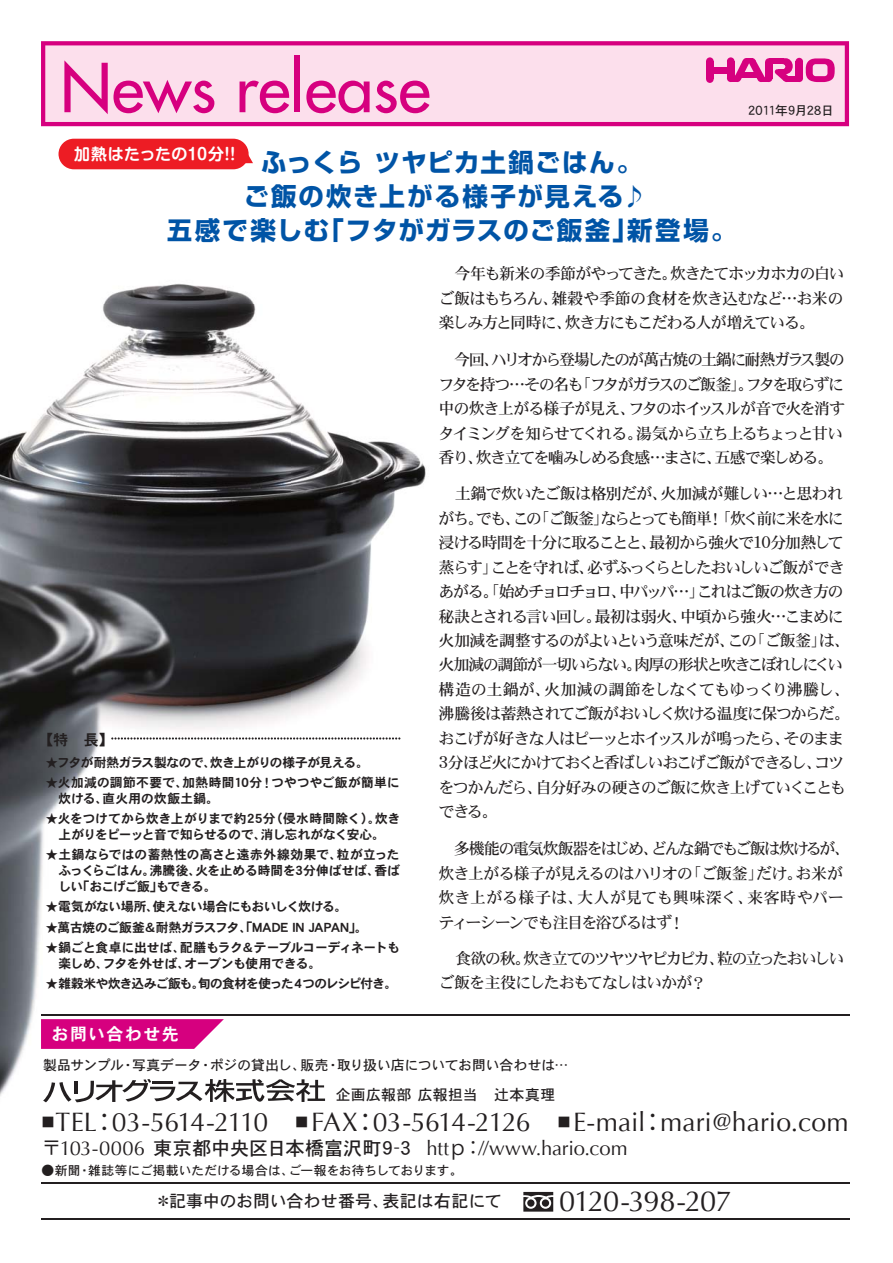
<style>
.page{position:relative;width:893px;height:1263px;background:#fff}
.page>*{position:absolute;margin:0;border:0;box-sizing:border-box;transform-origin:0 0}
.t1{font:29.1px "Optima";letter-spacing:-.04em;color:#231f20}
.t2{font:26.55px "Optima";letter-spacing:-.01em;color:#231f20}
.t3{font:25.5px/34px "Shin Go Pro Bold 90 pv RKSJ H";letter-spacing:.055em;color:#0054a6;text-align:center}
.t4{font:20.25px "Optima";letter-spacing:-.005em;color:#231f20}
.t5{font:16.95px "DFPHS Gothic CID W5 83 pv RKSJ H";color:#231f20}
.t6{font:16.95px "DFPHS Gothic CID W7 83 pv RKSJ H";letter-spacing:.08em;color:#fff}
.t7{font:15.9px/24.5px "DFPHS Mincho CID W5 83 pv RKSJ H";letter-spacing:-.08em;color:#231f20}
.t8{font:15.9px/24.5px "DFPHS Mincho CID W5 83 pv RKSJ H";letter-spacing:-.06em;color:#231f20}
.t9{font:15.9px "Shin M Go Pro De Bold 90 pv RKSJ H";letter-spacing:.02em;color:#fff}
.t10{font:14.85px "DFPHS Gothic CID W5 83 pv RKSJ H";letter-spacing:.025em;color:#231f20}
.t11{font:14.85px "DFPHS Gothic CID W7 83 pv RKSJ H";color:#231f20}
.t12{font:13.8px "DFPHS Gothic CID W5 83 pv RKSJ H";letter-spacing:-.01em;color:#231f20}
.t13{font:12.75px/15.9px "DFPHS Gothic CID W7 83 pv RKSJ H";letter-spacing:-.02em;color:#231f20;text-align:center}
.t14{font:12.75px "DFPHS Gothic CID W7 83 pv RKSJ H";letter-spacing:-.04em;color:#231f20}
.t15{font:12.75px/15.9px "DFPHS Gothic CID W7 83 pv RKSJ H";letter-spacing:.015em;color:#231f20}
.t16{font:12.75px "DFPHS Gothic CID W5 83 pv RKSJ H";letter-spacing:-.005em;color:#231f20}
.t17{font:12.75px "DFPHS Gothic CID W7 83 pv RKSJ H";letter-spacing:-.075em;color:#231f20}
.t18{font:12.75px "DFPHS Gothic CID W5 83 pv RKSJ H";letter-spacing:-.03em;color:#231f20}
.s1{font-family:"Koz Go Pro Regular 90 pv RKSJ H"}
.s2{font-family:"DFPHS Gothic CID W5 83 pv RKSJ H";font-size:19.2px}
</style>
<div class="page">
<img style="left:0;top:41px;width:850px;height:1179px">
<svg style="left:43px;top:1079px;width:282px;height:23px"></svg>
<svg style="left:41px;top:41px;width:808px;height:85px;fill:#fcdfec"></svg>
<svg style="left:64px;top:60px;width:150px;height:54px"></svg>
<svg style="left:240px;top:81px;width:49px;height:32px"></svg>
<div style="left:294px;top:55px;width:6px;height:57px;background:#d6007f"></div>
<svg style="left:306px;top:81px;width:123px;height:32px"></svg>
<div style="left:706px;top:57px;width:8px;height:8px;background:#d6007f;border-radius:50%"></div>
<div style="left:706px;top:75px;width:8px;height:8px;background:#d6007f;border-radius:50%"></div>
<div style="left:706px;top:61px;width:8px;height:18px;background:#d6007f"></div>
<div style="left:714px;top:67px;width:13px;height:6px;background:#d6007f"></div>
<div style="left:727px;top:74px;width:7px;height:8px;background:#d6007f;border-radius:50%"></div>
<div style="left:727px;top:61px;width:7px;height:17px;background:#d6007f"></div>
<div style="left:786px;top:76px;width:13px;height:6px;background:#d6007f"></div>
<div style="left:795px;top:61px;width:8px;height:17px;background:#d6007f"></div>
<div style="left:795px;top:58px;width:8px;height:7px;background:#d6007f;border-radius:50%"></div>
<div style="left:795px;top:74px;width:8px;height:8px;background:#d6007f;border-radius:50%"></div>
<svg style="left:805px;top:58px;width:30px;height:24px"></svg>
<svg style="left:730px;top:57px;width:63px;height:25px"></svg>
<svg style="left:41px;top:1019px;width:183px;height:30px"></svg>
<hr style="left:41px;top:1014px;width:808px;height:1px;background:#231f20">
<div style="left:59px;top:139px;width:190px;height:30px;background:#ed1c24;border-radius:15px"></div>
<svg style="left:246px;top:154px;width:7px;height:9px"></svg>
<svg style="left:523px;top:1192px;width:30px;height:20px"></svg>
<hr style="left:41px;top:1218px;width:808px;height:2px;background:#231f20">
<hr style="left:41px;top:1182px;width:808px;height:1px;background:#231f20">
<svg style="left:111px;top:737px;width:289px;height:3px"></svg>
<p class="t9" style="left:74px;top:148px;width:163px">加熱はたったの10分!!</p>
<h3 class="t3" style="left:167px;top:149px;width:571px">ふっくら ツヤピカ土鍋ごはん。<br>ご飯の炊き上がる様子が見える♪<br>五感で楽しむ「フタがガラスのご飯釜」新登場。</h3>
<p class="t18" style="left:748px;top:105px;width:87px">2011年9月28日</p>
<p class="t11" style="left:38px;top:734px;width:77px">【特　長】</p>
<p class="t14" style="left:46px;top:757px;width:325px">★フタが耐熱ガラス製なので、炊き上がりの様子が見える。</p>
<p class="t15" style="left:58px;top:776px;width:343px;text-indent:-13px">★火加減の調節不要で、加熱時間10分！つやつやご飯が簡単に炊ける、直火用の炊飯土鍋。</p>
<p class="t13" style="left:46px;top:812px;width:356px">★火をつけてから炊き上がりまで約25分（侵水時間除く）。炊き上がりをピーッと音で知らせるので、消し忘れがなく安心。</p>
<p class="t13" style="left:58px;top:848px;width:343px;text-align:justify;text-indent:-13px">★土鍋ならではの蓄熱性の高さと遠赤外線効果で、粒が立ったふっくらごはん。沸騰後、火を止める時間を3分伸ばせば、香ばしい「おこげご飯」もできる。</p>
<p class="t14" style="left:46px;top:902px;width:303px">★電気がない場所、使えない場合にもおいしく炊ける。</p>
<p class="t13" style="left:46px;top:921px;width:324px">★萬古焼のご飯釜＆耐熱ガラスフタ、「MADE IN JAPAN」。</p>
<p class="t13" style="left:58px;top:941px;width:343px;text-align:left;text-indent:-13px">★鍋ごと食卓に出せば、配膳もラク＆テーブルコーディネートも楽しめ、フタを外せば、オーブンも使用できる。</p>
<p class="t17" style="left:46px;top:978px;width:353px">★雑穀米や炊き込みご飯も。旬の食材を使った４つのレシピ付き。</p>
<p class="t6" style="left:52px;top:1027px;width:129px">お問い合わせ先</p>
<p class="t7" style="left:439px;top:263px;width:407px;text-align:justify">　今年も新米の季節がやってきた。炊きたてホッカホカの白いご飯はもちろん、雑穀や季節の食材を炊き込むなど…お米の楽しみ方と同時に、炊き方にもこだわる人が増えている。</p>
<p class="t7" style="left:439px;top:349px;width:408px">　今回、ハリオから登場したのが萬古焼の土鍋に耐熱ガラス製のフタを持つ…その名も「フタがガラスのご飯釜」。フタを取らずに中の炊き上がる様子が見え、フタのホイッスルが音で火を消すタイミングを知らせてくれる。湯気から立ち上るちょっと甘い香り、炊き立てを噛みしめる食感…まさに、五感で楽しめる。</p>
<p class="t7" style="left:439px;top:483px;width:413px">　土鍋で炊いたご飯は格別だが、火加減が難しい…と思われがち。でも、この「ご飯釜」ならとっても簡単！「炊く前に米を水に浸ける時間を十分に取ることと、最初から強火で10分加熱して蒸らす」ことを守れば、必ずふっくらとしたおいしいご飯ができあがる。「始めチョロチョロ、中パッパ…」これはご飯の炊き方の秘訣とされる言い回し。最初は弱火、中頃から強火…こまめに火加減を調整するのがよいという意味だが、この「ご飯釜」は、火加減の調節が一切いらない。肉厚の形状と吹きこぼれしにくい構造の土鍋が、火加減の調節をしなくてもゆっくり沸騰し、沸騰後は蓄熱されてご飯がおいしく炊ける温度に保つからだ。おこげが好きな人はピーッとホイッスルが鳴ったら、そのまま<br>3分ほど火にかけておくと香ばしいおこげご飯ができるし、コツをつかんだら、自分好みの硬さのご飯に炊き上げていくこともできる。</p>
<p class="t8" style="left:439px;top:838px;width:413px">　多機能の電気炊飯器をはじめ、どんな鍋でもご飯は炊けるが、炊き上がる様子が見えるのはハリオの「ご飯釜」だけ。お米が炊き上がる様子は、大人が見ても興味深く、来客時やパーティーシーンでも注目を浴びるはず！</p>
<p class="t7" style="left:439px;top:948px;width:407px">　食欲の秋。炊き立てのツヤツヤピカピカ、粒の立ったおいしいご飯を主役にしたおもてなしはいかが？</p>
<p class="t12" style="left:43px;top:1060px;width:527px">製品サンプル・写真データ・ポジの貸出し、販売・取り扱い店についてお問い合わせは…</p>
<p class="t10" style="left:336px;top:1089px;width:221px">企画広報部 広報担当　辻本真理</p>
<h2 class="t2" style="left:42px;top:1107px;width:809px"><sup>■</sup>TEL<span class="s1">：</span>03-5614-2110 <sup>■</sup> FAX<span class="s1">：</span>03-5614-2126 <sup>■</sup> E-mail<span class="s1">：</span>mari@hario.com</h2>
<p class="t4" style="left:42px;top:1136px;width:587px"><span class="s1">〒</span>103-0006 <span class="s2">東京都中央区日本橋富沢町9-3</span> htt<span class="s1">ｐ：</span>//www.hario.com</p>
<p class="t16" style="left:42px;top:1166px;width:423px">●新聞・雑誌等にご掲載いただける場合は、ご一報をお待ちしております。</p>
<p class="t5" style="left:158px;top:1195px;width:345px">*記事中のお問い合わせ番号、表記は右記にて</p>
<h1 class="t1" style="left:559px;top:1184px;width:174px">0120-398-207</h1>
</div>
